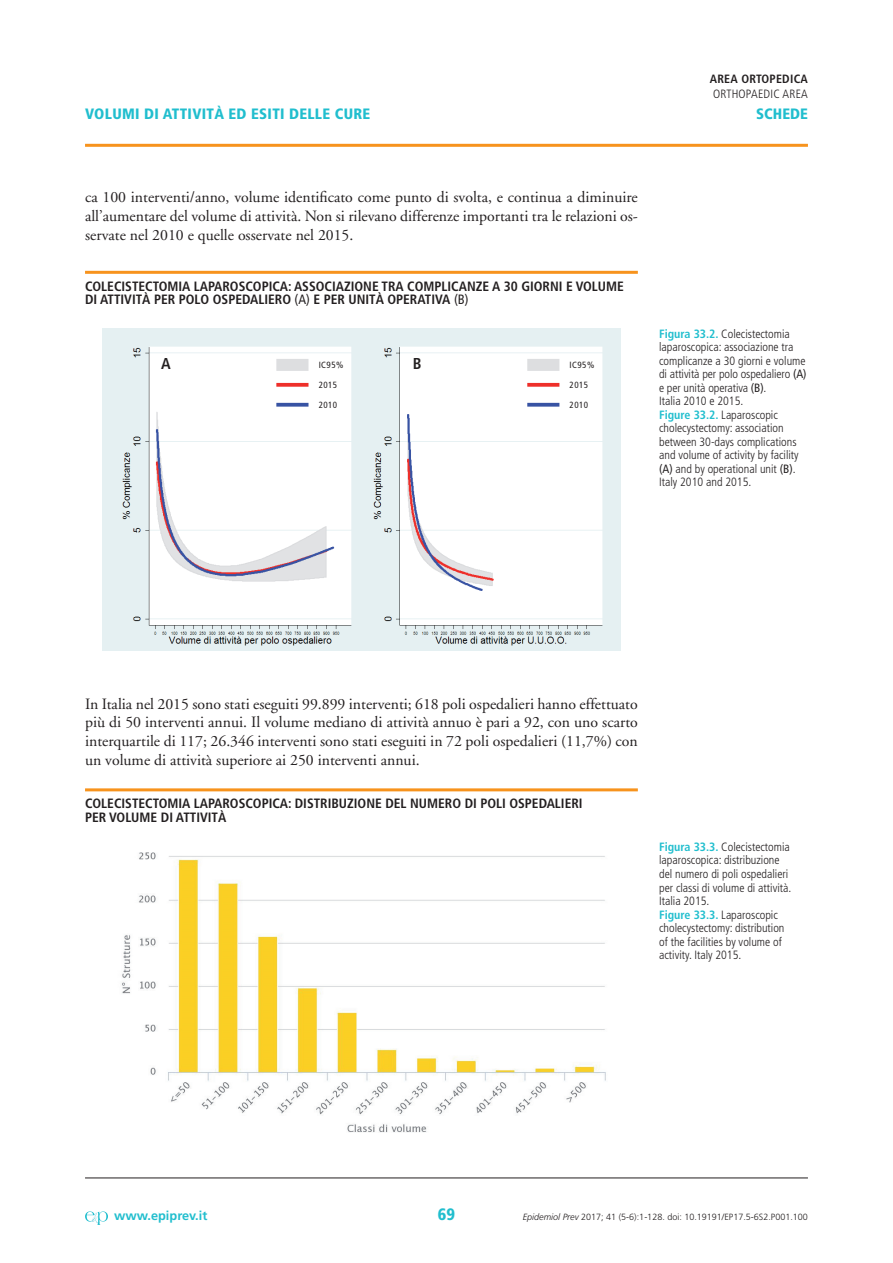
<style>
.page{position:relative;width:893px;height:1263px;background:#fff}
.page>*{position:absolute;margin:0;border:0;box-sizing:border-box;transform-origin:0 0}
.t1{font:900 condensed 16.5px "Frutiger";color:#21bece}
.t2{font:15.75px/18.8px "Adobe Garamond";color:#231f20;text-align:justify}
.t3{font:700 condensed 15.75px "Frutiger";color:#231f20}
.t4{font:900 condensed 15px "Frutiger";letter-spacing:.02em;color:#21bece}
.t5{font:700 condensed 13.5px/13.5px "Frutiger";color:#231f20}
.t6{font:700 12.75px "Frutiger";color:#21bece}
.t7{font:300 condensed 12px/13.5px "Frutiger";color:#231f20}
.t8{font:300 condensed 12px "Frutiger";letter-spacing:.02em;color:#231f20}
.t9{font:700 condensed 12px "Frutiger";letter-spacing:.02em;color:#231f20}
.t10{font:300 9px "Frutiger";color:#231f20}
.t11{font:condensed 9px "Frutiger";letter-spacing:.05em;color:#231f20}
.s1{font-weight:400}
.s2{font-weight:700;color:#21bece}
.s3{font-style:italic}
</style>
<div class="page">
<hr style="left:85px;top:1178px;width:723px;height:1px;background:#231f20">
<svg style="left:85px;top:1211px;width:23px;height:14px"></svg>
<hr style="left:85px;top:144px;width:723px;height:3px;background:#f7931d">
<hr style="left:85px;top:271px;width:553px;height:3px;background:#f7931d">
<hr style="left:85px;top:788px;width:553px;height:3px;background:#f7931d">
<img style="left:102px;top:328px;width:519px;height:323px">
<img style="left:122px;top:852px;width:484px;height:281px">
<div style="left:111px;top:328px;width:250px;height:16px;background:#e5f0f2"></div>
<svg style="left:276px;top:383px;width:32px;height:4px"></svg>
<svg style="left:276px;top:403px;width:32px;height:4px"></svg>
<div style="left:276px;top:359px;width:32px;height:12px;background:#dddee0"></div>
<svg style="left:527px;top:383px;width:32px;height:4px"></svg>
<svg style="left:527px;top:403px;width:32px;height:4px"></svg>
<div style="left:527px;top:359px;width:32px;height:12px;background:#dddee0"></div>
<p class="t4" style="left:85px;top:105px;width:287px">VOLUMI DI ATTIVITÀ ED ESITI DELLE CURE</p>
<p class="t9" style="left:710px;top:72px;width:100px">AREA ORTOPEDICA</p>
<p class="t8" style="left:713px;top:87px;width:96px">ORTHOPAEDIC AREA</p>
<p class="t4" style="left:756px;top:105px;width:53px">SCHEDE</p>
<h2 class="t2" style="left:85px;top:188px;width:554px">ca 100 interventi/anno, volume identificato come punto di svolta, e continua a diminuire all’aumentare del volume di attività. Non si rilevano differenze importanti tra le relazioni os&shy;servate nel 2010 e quelle osservate nel 2015.</h2>
<p class="t5" style="left:85px;top:279px;width:540px">COLECISTECTOMIA LAPAROSCOPICA: ASSOCIAZIONE TRA COMPLICANZE A 30 GIORNI E VOLUME<br>DI ATTIVITÀ PER POLO OSPEDALIERO <span class="s1">(A)</span> E PER UNITÀ OPERATIVA <span class="s1">(B)</span></p>
<h2 class="t3" style="left:161px;top:354px;width:11px">A</h2>
<h2 class="t3" style="left:413px;top:354px;width:10px">B</h2>
<p class="t11" style="left:319px;top:380px;width:20px">2015</p>
<p class="t11" style="left:319px;top:400px;width:20px">2010</p>
<p class="t11" style="left:319px;top:360px;width:26px">IC95%</p>
<p class="t11" style="left:570px;top:360px;width:26px">IC95%</p>
<p class="t11" style="left:570px;top:380px;width:20px">2015</p>
<p class="t11" style="left:570px;top:400px;width:20px">2010</p>
<p class="t7" style="left:659px;top:327px;width:149px"><span class="s2">Figura 33.2.</span> Colecistectomia laparoscopica: associazione tra complicanze a 30 giorni e volume di attività per polo ospedaliero <span class="s1">(A) </span>e per unità operativa <span class="s1">(B)</span>.<br>Italia 2010 e 2015.<br><span class="s2">Figure 33.2.</span> Laparoscopic cholecystectomy: association between 30-days complications and volume of activity by facility <span class="s1">(A)</span> and by operational unit <span class="s1">(B)</span>.<br>Italy 2010 and 2015.</p>
<p class="t2" style="left:85px;top:695px;width:554px">In Italia nel 2015 sono stati eseguiti 99.899 interventi; 618 poli ospedalieri hanno effettuato più di 50 interventi annui. Il volume mediano di attività annuo è pari a 92, con uno scarto interquartile di 117; 26.346 interventi sono stati eseguiti in 72 poli ospedalieri (11,7%) con un volume di attività superiore ai 250 interventi annui.</p>
<p class="t5" style="left:85px;top:797px;width:499px">COLECISTECTOMIA LAPAROSCOPICA: DISTRIBUZIONE DEL NUMERO DI POLI OSPEDALIERI<br>PER VOLUME DI ATTIVITÀ</p>
<p class="t7" style="left:659px;top:840px;width:134px"><span class="s2">Figura 33.3.</span> Colecistectomia laparoscopica: distribuzione del numero di poli ospedalieri per classi di volume di attività.<br>Italia 2015.<br><span class="s2">Figure 33.3.</span> Laparoscopic cholecystectomy: distribution of the facilities by volume of activity. Italy 2015.</p>
<p class="t6" style="left:114px;top:1208px;width:95px">www.epiprev.it</p>
<h1 class="t1" style="left:438px;top:1205px;width:19px">69</h1>
<p class="t10" style="left:523px;top:1212px;width:287px"><span class="s3">Epidemiol Prev</span> 2017; 41 (5-6):1-128. doi: 10.19191/EP17.5-6S2.P001.100</p>
</div>
